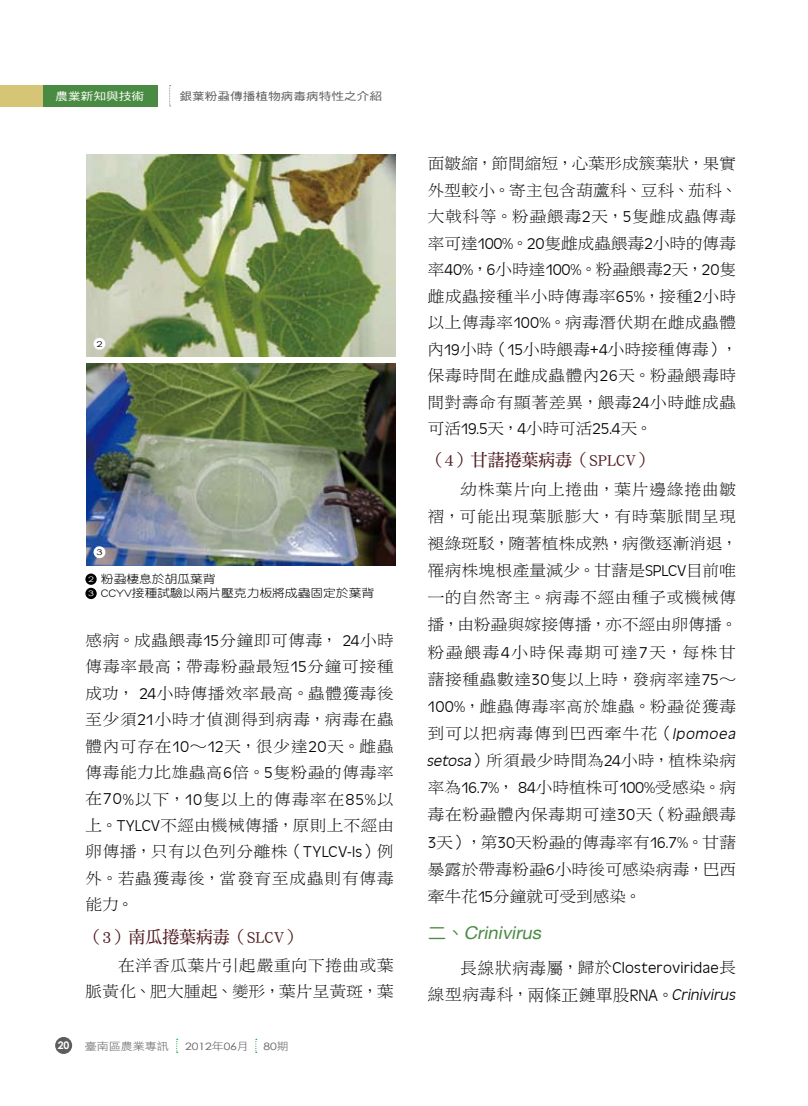
<style>
.page{position:relative;width:808px;height:1106px;background:#fff}
.page>*{position:absolute;margin:0;border:0;box-sizing:border-box;transform-origin:0 0}
.t1{font:italic 17.7px "Helvetica Neue";color:#4a8b43;scale:1.05 1}
.t2{font:17.25px "DF Ming Std W7";color:#4f1b1f}
.t3{font:16.2px/26.4px "DF Li Song Std W3";color:#000;text-align:justify;scale:1.06 1}
.t4{font:16.2px/27.2px "Antique Oli T Ligh";letter-spacing:.01em;color:#000;text-align:right;scale:1.04 1}
.t5{font:16.2px "Antique Oli T Ligh";letter-spacing:.01em;color:#000;scale:1.06 1}
.t6{font:11.55px/14.2px "DF Yuan Std W3";color:#000;scale:1.11 1}
.t7{font:10.8px "DF Hei Std W5";letter-spacing:.005em;color:#5e5c5c;scale:1.17 1}
.t8{font:10.8px "DF Hei Std W5";letter-spacing:.005em;color:#fff;scale:1.17 1}
.t9{font:10.5px "DF Hei Std W3";color:#5e5c5c;scale:1.14 1}
.t10{font:700 10.5px "Century Gothic";color:#fff}
.t11{font:10.2px "Century Gothic";letter-spacing:-.005em;color:#5e5c5c;scale:1.19 1}
.t12{font:7.95px "Century Gothic";color:#000;scale:1.39 1}
.s1{font-family:"Century Gothic";font-size:7.5px;color:#fff}
.s2{font-family:"DF Hei Std W3"}
.s3{font-family:"Antique Oli T Ligh"}
.s4{font-family:"DF Hei Std W3";font-size:10.5px}
.s5{font-family:"DF Li Song Std W3"}
.s6{font-family:"Antique Oli T Ligh";font-style:italic}
.s7{font-family:"DF Yuan Std W5";font-style:normal}
.s8{font-family:"DF Li Song Std W3";font-size:16.95px}
.s9{font-size:16.95px}
.s10{font-family:"DF Hei Std W3";font-size:16.95px}
.s11{font-style:italic}
</style>
<div class="page">
<div style="left:0;top:85px;width:157px;height:21px;background:#4a8b43"></div>
<svg style="left:169px;top:85px;width:2px;height:22px"></svg>
<div style="left:0;top:85px;width:43px;height:21px;background:#d6c576"></div>
<div style="left:55px;top:1037px;width:17px;height:17px;background:#5e5c5c;border-radius:50%"></div>
<svg style="left:255px;top:1038px;width:2px;height:14px"></svg>
<svg style="left:176px;top:1038px;width:2px;height:14px"></svg>
<div style="left:85px;top:573px;width:12px;height:12px;background:#000;border-radius:50%"></div>
<div style="left:85px;top:588px;width:12px;height:11px;background:#000;border-radius:50%"></div>
<img style="left:86px;top:155px;width:309px;height:201px">
<img style="left:86px;top:363px;width:309px;height:202px">
<div style="left:94px;top:338px;width:11px;height:12px;background:#fff;border-radius:50%"></div>
<div style="left:94px;top:546px;width:11px;height:12px;background:#fff;border-radius:50%"></div>
<p class="t8" style="left:55px;top:90px;width:77px">農業新知與技術</p>
<p class="t7" style="left:179px;top:90px;width:175px">銀葉粉蝨傳播植物病毒病特性之介紹</p>
<p class="t12" style="left:96px;top:339px;width:6px">2</p>
<p class="t12" style="left:96px;top:547px;width:6px">3</p>
<p class="t6" style="left:88px;top:571px;width:259px"><span class="s1">2</span> 粉蝨棲息於胡瓜葉背<br><span class="s1">3</span> CCYV接種試驗以兩片壓克力板將成蟲固定於葉背</p>
<p class="t3" style="left:85px;top:626px;width:293px">感病<span class="s2">。</span>成蟲餵毒<span class="s3">15</span>分鐘即可傳毒<span class="s2">，</span> <span class="s3">24</span>小時傳毒率最高<span class="s2">；</span>帶毒粉蝨最短<span class="s3">15</span>分鐘可接種成功<span class="s2">，</span> <span class="s3">24</span>小時傳播效率最高<span class="s2">。</span>蟲體獲毒後至少須<span class="s3">21</span>小時才偵測得到病毒<span class="s2">，</span>病毒在蟲體內可存在<span class="s3">10</span><span class="s2">～</span><span class="s3">12</span>天<span class="s2">，</span>很少達<span class="s3">20</span>天<span class="s2">。</span>雌蟲傳毒能力比雄蟲高<span class="s3">6</span>倍<span class="s2">。</span><span class="s3">5</span>隻粉蝨的傳毒率在<span class="s3">70%</span>以下<span class="s2">，</span><span class="s3">10</span>隻以上的傳毒率在<span class="s3">85%</span>以上<span class="s2">。</span><span class="s3">TYLCV</span>不經由機械傳播<span class="s2">，</span>原則上不經由卵傳播<span class="s2">，</span>只有以色列分離株<span class="s2">（</span><span class="s3">TYLCV-Is</span><span class="s2">）</span>例外<span class="s2">。</span>若蟲獲毒後<span class="s2">，</span>當發育至成蟲則有傳毒能力<span class="s2">。</span></p>
<p class="t2" style="left:85px;top:927px;width:218px">（3）南瓜捲葉病毒（SLCV）</p>
<p class="t3" style="left:85px;top:951px;width:293px;text-align:right">在洋香瓜葉片引起嚴重向下捲曲或葉<br>脈黃化<span class="s2">、</span>肥大腫起<span class="s2">、</span>變形<span class="s2">，</span>葉片呈黃斑<span class="s2">，</span>葉</p>
<p class="t10" style="left:58px;top:1039px;width:13px">20</p>
<p class="t9" style="left:85px;top:1040px;width:75px">臺南區農業專訊</p>
<p class="t11" style="left:185px;top:1039px;width:55px">2012<span class="s4">年</span>06<span class="s4">月</span></p>
<p class="t11" style="left:264px;top:1039px;width:23px">80<span class="s4">期</span></p>
<p class="t3" style="left:427px;top:150px;width:294px">面皺縮<span class="s2">，</span>節間縮短<span class="s2">，</span>心葉形成簇葉狀<span class="s2">，</span>果實外型較小<span class="s2">。</span>寄主包含葫蘆科<span class="s2">、</span>豆科<span class="s2">、</span>茄科<span class="s2">、</span>大戟科等<span class="s2">。</span>粉蝨餵毒<span class="s3">2</span>天<span class="s2">，</span><span class="s3">5</span>隻雌成蟲傳毒率可達<span class="s3">100%</span><span class="s2">。</span><span class="s3">20</span>隻雌成蟲餵毒<span class="s3">2</span>小時的傳毒</p>
<p class="t5" style="left:427px;top:261px;width:293px"><span class="s5">率</span>40%<span class="s2">，</span>6<span class="s5">小時達</span>100%<span class="s2">。</span><span class="s5">粉蝨餵毒</span>2<span class="s5">天</span><span class="s2">，</span>20<span class="s5">隻</span></p>
<p class="t3" style="left:427px;top:282px;width:295px">雌成蟲接種半小時傳毒率<span class="s3">65%</span><span class="s2">，</span>接種<span class="s3">2</span>小時以上傳毒率<span class="s3">100%</span><span class="s2">。</span>病毒潛伏期在雌成蟲體內<span class="s3">19</span>小時<span class="s2">（</span><span class="s3">15</span>小時餵毒<span class="s3">+4</span>小時接種傳毒<span class="s2">），</span>保毒時間在雌成蟲體內<span class="s3">26</span>天<span class="s2">。</span>粉蝨餵毒時間對壽命有顯著差異<span class="s2">，</span>餵毒<span class="s3">24</span>小時雌成蟲</p>
<p class="t5" style="left:427px;top:420px;width:214px"><span class="s5">可活</span>19.5<span class="s5">天</span><span class="s2">，</span>4<span class="s5">小時可活</span>25.4<span class="s5">天</span><span class="s2">。</span></p>
<p class="t2" style="left:428px;top:450px;width:227px">（4）甘藷捲葉病毒（SPLCV）</p>
<p class="t3" style="left:427px;top:475px;width:296px;line-height:27.2px;text-align:left;text-indent:34px">幼株葉片向上捲曲<span class="s2">，</span>葉片邊緣捲曲皺褶<span class="s2">，</span>可能出現葉脈膨大<span class="s2">，</span>有時葉脈間呈現褪綠斑駁<span class="s2">，</span>隨著植株成熟<span class="s2">，</span>病徵逐漸消退<span class="s2">，</span>罹病株塊根產量減少<span class="s2">。</span>甘藷是<span class="s3">SPLCV</span>目前唯一的自然寄主<span class="s2">。</span>病毒不經由種子或機械傳播<span class="s2">，</span>由粉蝨與嫁接傳播<span class="s2">，</span>亦不經由卵傳播<span class="s2">。</span>粉蝨餵毒<span class="s3">4</span>小時保毒期可達<span class="s3">7</span>天<span class="s2">，</span>每株甘藷接種蟲數達<span class="s3">30</span>隻以上時<span class="s2">，</span>發病率達<span class="s3">75</span><span class="s2">～<br></span><span class="s3">100%</span><span class="s2">，</span>雌蟲傳毒率高於雄蟲<span class="s2">。</span>粉蝨從獲毒到可以把病毒傳到巴西牽牛花<span class="s2">（</span><span class="s6">Ipomoea setosa</span><span class="s2">）</span>所須最少時間為<span class="s3">24</span>小時<span class="s2">，</span>植株染病率為<span class="s3">16.7%</span><span class="s2">，</span> <span class="s3">84</span>小時植株可<span class="s3">100%</span>受感染<span class="s2">。</span>病毒在粉蝨體內保毒期可達<span class="s3">30</span>天<span class="s2">（</span>粉蝨餵毒<br><span class="s3">3</span>天<span class="s2">），</span>第<span class="s3">30</span>天粉蝨的傳毒率有<span class="s3">16.7%</span><span class="s2">。</span>甘藷暴露於帶毒粉蝨<span class="s3">6</span>小時後可感染病毒<span class="s2">，</span>巴西牽牛花<span class="s3">15</span>分鐘就可受到感染<span class="s2">。</span></p>
<p class="t1" style="left:428px;top:921px;width:113px"><span class="s7">二、</span>Crinivirus</p>
<p class="t4" style="left:428px;top:954px;width:300px"><span class="s8">長線狀病毒屬</span><span class="s2">，</span><span class="s5">歸於</span>Closteroviridae<span class="s5">長<br>線型病毒科</span><span class="s2">，</span><span class="s8">兩條正鏈單股</span><span class="s9">RNA</span><span class="s10">。</span><span class="s11">Crinivirus</span></p>
</div>
